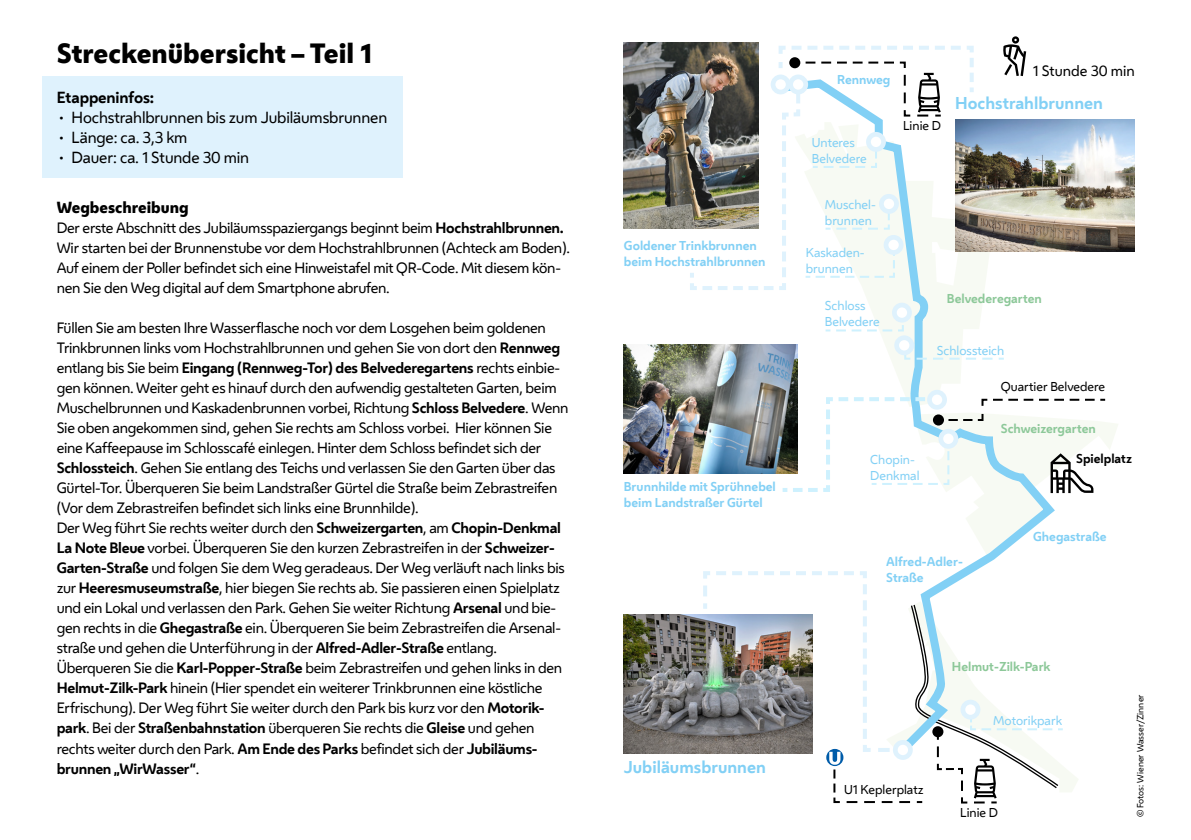
<style>
.page{position:relative;width:1191px;height:840px;background:#fff}
.page>*{position:absolute;margin:0;border:0;box-sizing:border-box;transform-origin:0 0}
.t1{font:800 26px "Wiener Melange";color:#000}
.t2{font:700 16px "Wiener Melange";color:#82d0f5}
.t3{font:15px "Wiener Melange";letter-spacing:-.01em;color:#000}
.t4{font:800 15px "Wiener Melange";color:#000}
.t5{font:700 15px "Wiener Melange";letter-spacing:-.01em;color:#000}
.t6{font:14px/20px "Wiener Melange";letter-spacing:-.02em;color:#000}
.t7{font:14px "Wiener Melange";color:#000}
.t8{font:700 12px/16px "Wiener Melange";color:#82d0f5}
.t9{font:12px/16px "Wiener Melange";color:#82d0f5}
.t10{font:700 12px "Wiener Melange";color:#8dc899}
.t11{font:12px "Wiener Melange";color:#000}
.t12{font:700 12px "Wiener Melange";color:#000}
.t13{font:8.4px "Wiener Melange";color:#000}
.s1{font-weight:700}
</style>
<div class="page">
<div style="left:42px;top:76px;width:360px;height:101px;background:#dff2fd"></div>
<svg style="left:777px;top:76px;width:283px;height:493px"></svg>
<svg style="left:1003px;top:36px;width:23px;height:40px"></svg>
<img style="left:975px;top:120px;width:159px;height:131px">
<img style="left:624px;top:614px;width:77px;height:139px">
<svg style="left:823px;top:311px;width:82px;height:21px"></svg>
<svg style="left:903px;top:339px;width:102px;height:21px"></svg>
<svg style="left:701px;top:569px;width:377px;height:235px"></svg>
<div style="left:892px;top:302px;width:20px;height:20px;background:#dff2fd;border-radius:50%"></div>
<div style="left:896px;top:307px;width:11px;height:10px;background:#fff;border-radius:50%"></div>
<svg style="left:927px;top:389px;width:20px;height:20px"></svg>
<div style="left:932px;top:394px;width:10px;height:11px;background:#e8f5fd;border-radius:50%"></div>
<div style="left:894px;top:335px;width:20px;height:20px;background:#dff2fd;border-radius:50%"></div>
<div style="left:899px;top:340px;width:10px;height:10px;background:#fff;border-radius:50%"></div>
<div style="left:960px;top:699px;width:20px;height:20px;background:#dff2fd;border-radius:50%"></div>
<div style="left:965px;top:704px;width:10px;height:10px;background:#fff;border-radius:50%"></div>
<div style="left:893px;top:739px;width:19px;height:20px;background:#dff2fd;border-radius:50%"></div>
<div style="left:897px;top:744px;width:11px;height:10px;background:#fff;border-radius:50%"></div>
<div style="left:932px;top:725px;width:11px;height:11px;background:#000;border-radius:50%"></div>
<svg style="left:688px;top:44px;width:287px;height:248px"></svg>
<svg style="left:793px;top:395px;width:325px;height:159px"></svg>
<svg style="left:782px;top:487px;width:5px;height:4px"></svg>
<img style="left:624px;top:42px;width:134px;height:186px">
<img style="left:624px;top:344px;width:173px;height:129px">
<h2 class="t1" style="left:57px;top:35px;width:317px">Streckenübersicht – Teil 1</h2>
<p class="t5" style="left:57px;top:87px;width:99px">Etappeninfos:</p>
<p class="t3" style="left:57px;top:107px;width:332px">• Hochstrahlbrunnen bis zum Jubiläumsbrunnen</p>
<p class="t3" style="left:57px;top:127px;width:132px">• Länge: ca. 3,3 km</p>
<p class="t3" style="left:57px;top:147px;width:194px">• Dauer: ca. 1 Stunde 30 min</p>
<p class="t4" style="left:57px;top:197px;width:133px">Wegbeschreibung</p>
<p class="t6" style="left:57px;top:217px;width:515px">Der erste Abschnitt des Jubiläumsspaziergangs beginnt beim <span class="s1">Hochstrahlbrunnen.<br></span>Wir starten bei der Brunnenstube vor dem Hochstrahlbrunnen (Achteck am Boden).<br>Auf einem der Poller befindet sich eine Hinweistafel mit QR-Code. Mit diesem kön&shy;nen Sie den Weg digital auf dem Smartphone abrufen.</p>
<p class="t6" style="left:57px;top:317px;width:513px">Füllen Sie am besten Ihre Wasserflasche noch vor dem Losgehen beim goldenen Trinkbrunnen links vom Hochstrahlbrunnen und gehen Sie von dort den <span class="s1">Rennweg </span>entlang bis Sie beim <span class="s1">Eingang (Rennweg-Tor) des Belvederegartens</span> rechts einbie&shy;gen können. Weiter geht es hinauf durch den aufwendig gestalteten Garten, beim Muschelbrunnen und Kaskadenbrunnen vorbei, Richtung <span class="s1">Schloss Belvedere</span>. Wenn Sie oben angekommen sind, gehen Sie rechts am Schloss vorbei. Hier können Sie eine Kaffeepause im Schlosscafé einlegen. Hinter dem Schloss befindet sich der <span class="s1">Schlossteich</span>. Gehen Sie entlang des Teichs und verlassen Sie den Garten über das Gürtel-Tor. Überqueren Sie beim Landstraßer Gürtel die Straße beim Zebrastreifen (Vor dem Zebrastreifen befindet sich links eine Brunnhilde).<br>Der Weg führt Sie rechts weiter durch den <span class="s1">Schweizergarten</span>, am <span class="s1">Chopin-Denkmal La Note Bleue</span> vorbei. Überqueren Sie den kurzen Zebrastreifen in der <span class="s1">Schweizer-Garten-Straße</span> und folgen Sie dem Weg geradeaus. Der Weg verläuft nach links bis zur <span class="s1">Heeresmuseumstraße</span>, hier biegen Sie rechts ab. Sie passieren einen Spielplatz und ein Lokal und verlassen den Park. Gehen Sie weiter Richtung <span class="s1">Arsenal</span> und bie&shy;gen rechts in die <span class="s1">Ghegastraße</span> ein. Überqueren Sie beim Zebrastreifen die Arsenal&shy;straße und gehen die Unterführung in der <span class="s1">Alfred-Adler-Straße</span> entlang.<br>Überqueren Sie die <span class="s1">Karl-Popper-Straße</span> beim Zebrastreifen und gehen links in den <span class="s1">Helmut-Zilk-Park</span> hinein (Hier spendet ein weiterer Trinkbrunnen eine köstliche Erfrischung). Der Weg führt Sie weiter durch den Park bis kurz vor den <span class="s1">Motorik&shy;park</span>. Bei der <span class="s1">Straßenbahnstation</span> überqueren Sie rechts die <span class="s1">Gleise</span> und gehen rechts weiter durch den Park. <span class="s1">Am Ende des Parks</span> befindet sich der <span class="s1">Jubiläums&shy;brunnen „WirWasser“</span>.</p>
<p class="t8" style="left:624px;top:237px;width:143px">Goldener Trinkbrunnen beim Hochstrahlbrunnen</p>
<p class="t8" style="left:624px;top:478px;width:153px">Brunnhilde mit Sprühnebel beim Landstraßer Gürtel</p>
<p class="t8" style="left:837px;top:71px;width:55px">Rennweg</p>
<p class="t9" style="left:812px;top:134px;width:56px">Unteres<br>Belvedere</p>
<p class="t11" style="left:903px;top:117px;width:39px">Linie D</p>
<p class="t7" style="left:1033px;top:61px;width:103px">1 Stunde 30 min</p>
<p class="t2" style="left:955px;top:92px;width:149px">Hochstrahlbrunnen</p>
<p class="t9" style="left:825px;top:196px;width:53px">Muschel&shy;brunnen</p>
<p class="t9" style="left:806px;top:244px;width:60px">Kaskaden&shy;brunnen</p>
<p class="t9" style="left:825px;top:297px;width:56px">Schloss<br>Belvedere</p>
<p class="t10" style="left:947px;top:290px;width:96px">Belvederegarten</p>
<p class="t9" style="left:937px;top:342px;width:69px">Schlossteich</p>
<p class="t11" style="left:1000px;top:378px;width:106px">Quartier Belvedere</p>
<p class="t10" style="left:1000px;top:420px;width:97px">Schweizergarten</p>
<p class="t9" style="left:870px;top:451px;width:51px">Chopin-<br>Denkmal</p>
<p class="t8" style="left:886px;top:553px;width:78px">Alfred-Adler-<br>Straße</p>
<p class="t12" style="left:1076px;top:450px;width:57px">Spielplatz</p>
<p class="t8" style="left:1033px;top:528px;width:75px">Ghegastraße</p>
<p class="t2" style="left:624px;top:756px;width:143px">Jubiläumsbrunnen</p>
<p class="t11" style="left:844px;top:781px;width:81px">U1 Keplerplatz</p>
<p class="t10" style="left:952px;top:657px;width:100px">Helmut-Zilk-Park</p>
<p class="t9" style="left:993px;top:712px;width:70px">Motorikpark</p>
<p class="t11" style="left:960px;top:804px;width:39px">Linie D</p>
<p class="t13" style="left:1134px;top:816px;width:124px;rotate:-90deg">© Fotos: Wiener Wasser/Zinner</p>
</div>
